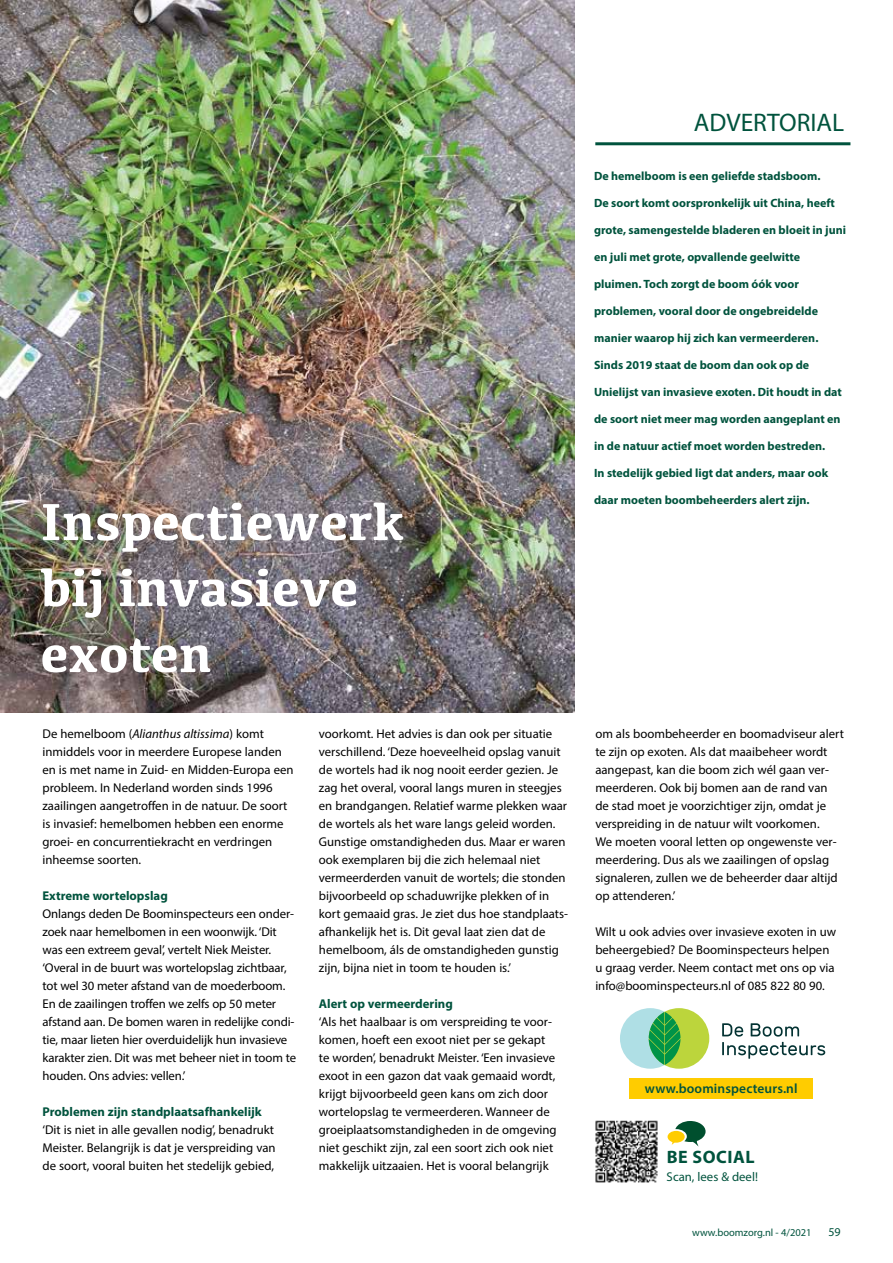
<style>
.page{position:relative;width:893px;height:1263px;background:#fff}
.page>*{position:absolute;margin:0;border:0;box-sizing:border-box;transform-origin:0 0}
.t1{font:700 54px/66px "Kefa";color:#fff}
.t2{font:25.5px "Myriad Pro";color:#00533d}
.t3{font:700 18px "Myriad Pro";letter-spacing:.03em;color:#00533d}
.t4{font:600 13.5px "Myriad Pro";letter-spacing:.01em;color:#00533d}
.t5{font:12.75px/18px "Myriad Pro";color:#000}
.t6{font:700 12.75px "Myriad Pro";color:#00533d}
.t7{font:12.75px "Myriad Pro";color:#00533d}
.t8{font:700 12px "Myriad Pro";color:#00533d}
.t9{font:12px "Myriad Pro";color:#00533d}
.t10{font:10.5px "Myriad Pro";color:#00533d}
.s1{font-style:italic}
</style>
<div class="page">
<hr style="left:595px;top:142px;width:255px;height:3px;background:#00533d">
<img style="left:0;top:0;width:574px;height:713px">
<div style="left:620px;top:1008px;width:60px;height:61px;background:#afdfe5;border-radius:50%"></div>
<div style="left:649px;top:1008px;width:60px;height:61px;background:#bcd53c;border-radius:50%"></div>
<svg style="left:649px;top:1012px;width:31px;height:53px"></svg>
<svg style="left:722px;top:1023px;width:21px;height:13px"></svg>
<svg style="left:751px;top:1023px;width:48px;height:13px"></svg>
<svg style="left:722px;top:1042px;width:103px;height:17px"></svg>
<div style="left:629px;top:1078px;width:184px;height:20px;background:#fc0"></div>
<img style="left:595px;top:1120px;width:63px;height:62px">
<svg style="left:668px;top:1121px;width:38px;height:26px"></svg>
<h1 class="t1" style="left:41px;top:486px;width:365px">Inspectiewerk bij invasieve exoten</h1>
<p class="t5" style="left:43px;top:725px;width:252px">De hemelboom (<span class="s1">Alianthus altissima</span>) komt inmiddels voor in meerdere Europese landen en is met name in Zuid- en Midden-Europa een probleem. In Nederland worden sinds 1996 zaailingen aangetroffen in de natuur. De soort is invasief: hemelbomen hebben een enorme groei- en concurrentiekracht en verdringen inheemse soorten.</p>
<p class="t6" style="left:43px;top:887px;width:127px">Extreme wortelopslag</p>
<p class="t5" style="left:43px;top:905px;width:255px">Onlangs deden De Boominspecteurs een onder&shy;zoek naar hemelbomen in een woonwijk. ‘Dit was een extreem geval’, vertelt Niek Meister. ‘Overal in de buurt was wortelopslag zichtbaar, tot wel 30 meter afstand van de moederboom.<br>En de zaailingen troffen we zelfs op 50 meter afstand aan. De bomen waren in redelijke condi&shy;tie, maar lieten hier overduidelijk hun invasieve karakter zien. Dit was met beheer niet in toom te houden. Ons advies: vellen.’</p>
<p class="t6" style="left:43px;top:1103px;width:221px">Problemen zijn standplaatsafhankelijk</p>
<p class="t5" style="left:43px;top:1121px;width:235px">‘Dit is niet in alle gevallen nodig’, benadrukt<br>Meister. Belangrijk is dat je verspreiding van de soort, vooral buiten het stedelijk gebied,</p>
<p class="t5" style="left:319px;top:725px;width:250px">voorkomt. Het advies is dan ook per situatie verschillend. ‘Deze hoeveelheid opslag vanuit de wortels had ik nog nooit eerder gezien. Je zag het overal, vooral langs muren in steegjes en brandgangen. Relatief warme plekken waar de wortels als het ware langs geleid worden.<br>Gunstige omstandigheden dus. Maar er waren ook exemplaren bij die zich helemaal niet vermeerderden vanuit de wortels; die stonden bijvoorbeeld op schaduwrijke plekken of in kort gemaaid gras. Je ziet dus hoe standplaats&shy;afhankelijk het is. Dit geval laat zien dat de hemelboom, áls de omstandigheden gunstig zijn, bijna niet in toom te houden is.’</p>
<p class="t6" style="left:319px;top:996px;width:135px">Alert op vermeerdering</p>
<p class="t5" style="left:319px;top:1013px;width:239px">‘Als het haalbaar is om verspreiding te voor&shy;komen, hoeft een exoot niet per se gekapt te worden’, benadrukt Meister. ‘Een invasieve exoot in een gazon dat vaak gemaaid wordt, krijgt bijvoorbeeld geen kans om zich door wortelopslag te vermeerderen. Wanneer de groeiplaatsomstandigheden in de omgeving niet geschikt zijn, zal een soort zich ook niet makkelijk uitzaaien. Het is vooral belangrijk</p>
<h2 class="t2" style="left:694px;top:107px;width:152px">ADVERTORIAL</h2>
<p class="t8" style="left:594px;top:168px;width:228px">De hemelboom is een geliefde stadsboom.</p>
<p class="t8" style="left:594px;top:195px;width:242px">De soort komt oorspronkelijk uit China, heeft</p>
<p class="t8" style="left:594px;top:222px;width:253px">grote, samengestelde bladeren en bloeit in juni</p>
<p class="t8" style="left:594px;top:249px;width:208px">en juli met grote, opvallende geelwitte</p>
<p class="t8" style="left:594px;top:276px;width:206px">pluimen. Toch zorgt de boom óók voor</p>
<p class="t8" style="left:594px;top:303px;width:225px">problemen, vooral door de ongebreidelde</p>
<p class="t8" style="left:594px;top:330px;width:226px">manier waarop hij zich kan vermeerderen.</p>
<p class="t8" style="left:594px;top:357px;width:217px">Sinds 2019 staat de boom dan ook op de</p>
<p class="t8" style="left:594px;top:384px;width:249px">Unielijst van invasieve exoten. Dit houdt in dat</p>
<p class="t8" style="left:594px;top:411px;width:248px">de soort niet meer mag worden aangeplant en</p>
<p class="t8" style="left:594px;top:438px;width:233px">in de natuur actief moet worden bestreden.</p>
<p class="t8" style="left:594px;top:465px;width:236px">In stedelijk gebied ligt dat anders, maar ook</p>
<p class="t8" style="left:594px;top:492px;width:217px">daar moeten boombeheerders alert zijn.</p>
<p class="t5" style="left:595px;top:725px;width:250px">om als boombeheerder en boomadviseur alert te zijn op exoten. Als dat maaibeheer wordt aangepast, kan die boom zich wél gaan ver&shy;meerderen. Ook bij bomen aan de rand van de stad moet je voorzichtiger zijn, omdat je verspreiding in de natuur wilt voorkomen.<br>We moeten vooral letten op ongewenste ver&shy;meerdering. Dus als we zaailingen of opslag signaleren, zullen we de beheerder daar altijd op attenderen.’</p>
<p class="t5" style="left:595px;top:923px;width:243px">Wilt u ook advies over invasieve exoten in uw beheergebied? De Boominspecteurs helpen u graag verder. Neem contact met ons op via info@boominspecteurs.nl of 085 822 80 90.</p>
<p class="t4" style="left:645px;top:1080px;width:154px">www.boominspecteurs.nl</p>
<h3 class="t3" style="left:667px;top:1145px;width:89px">BE SOCIAL</h3>
<p class="t7" style="left:667px;top:1168px;width:93px">Scan, lees &amp; deel!</p>
<p class="t10" style="left:692px;top:1226px;width:121px">www.boomzorg.nl - 4/2021</p>
<p class="t9" style="left:828px;top:1224px;width:14px">59</p>
</div>
